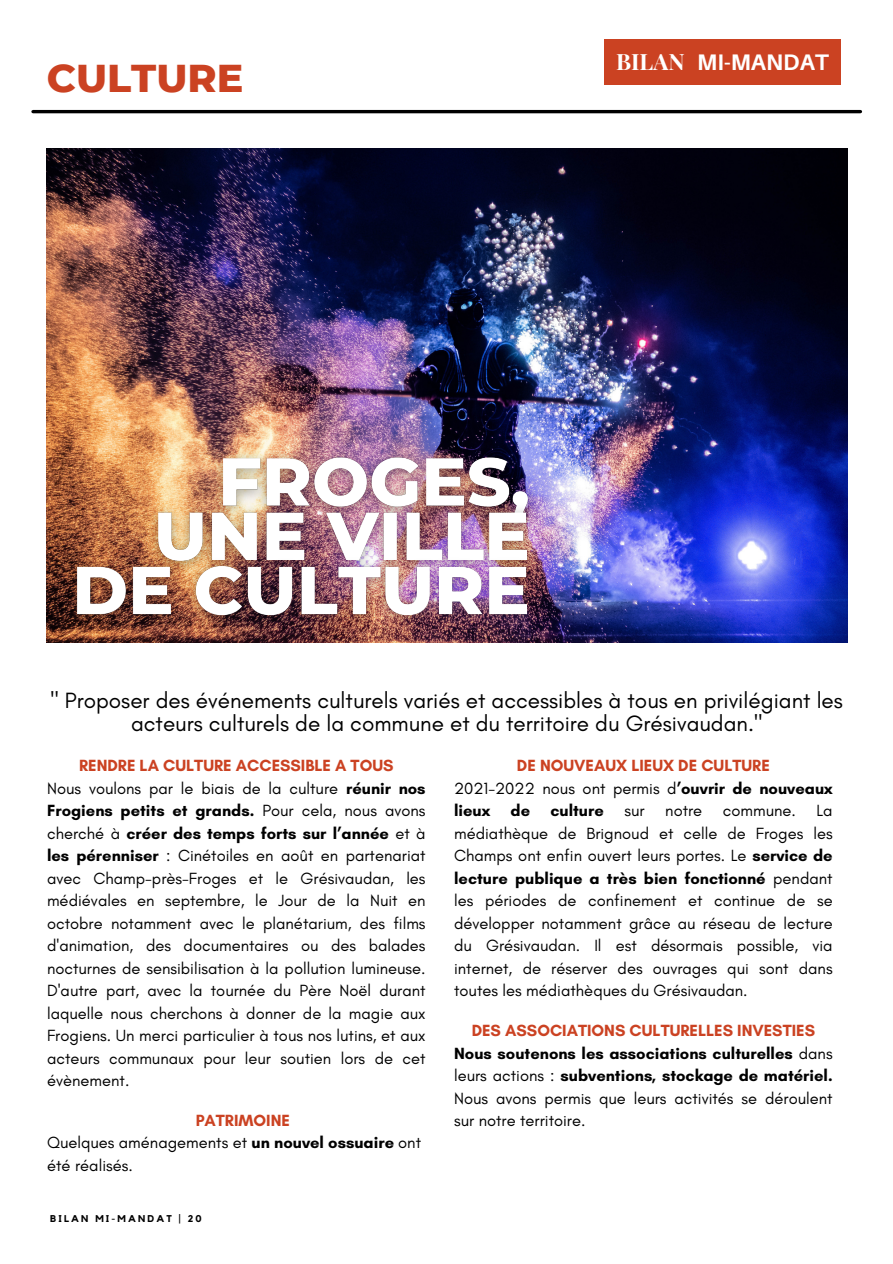
<style>
.page{position:relative;width:893px;height:1264px;background:#fff}
.page>*{position:absolute;margin:0;border:0;box-sizing:border-box;transform-origin:0 0}
.t1{font:800 39.6px "Montserrat";color:#cb4222}
.t2{font:22.5px/22.5px "Glacial Indifference";color:#000;text-align:center}
.t3{font:700 22.5px "Aileron";color:#fff}
.t4{font:700 22.5px "Playfair Display";color:#fff}
.t5{font:16.5px/22.5px "Glacial Indifference";color:#000;text-align:justify}
.t6{font:700 16.5px/22.5px "Glacial Indifference";color:#000;text-align:justify}
.t7{font:700 16.5px "Glacial Indifference";color:#cb4222}
.t8{font:700 9.75px "Kollektif";letter-spacing:.22em;color:#000}
.s1{font-weight:700}
.s2{font-weight:400}
</style>
<div class="page">
<img style="left:47px;top:149px;width:800px;height:493px">
<hr style="left:33px;top:110px;width:827px;height:3px;background:#000">
<div style="left:604px;top:39px;width:237px;height:46px;background:#cb4222"></div>
<img style="left:59px;top:441px;width:487px;height:194px">
<p class="t1" style="left:47px;top:54px;width:198px">CULTURE</p>
<p class="t3" style="left:706px;top:39px;width:133px">MI-MANDAT</p>
<p class="t4" style="left:616px;top:46px;width:70px">BILAN</p>
<p class="t3" style="left:697px;top:49px;width:133px">MI-MANDAT</p>
<p class="t2" style="left:50px;top:689px;width:794px">" Proposer des événements culturels variés et accessibles à tous en privilégiant les acteurs culturels de la commune et du territoire du Grésivaudan."</p>
<p class="t7" style="left:79px;top:755px;width:316px">RENDRE LA CULTURE ACCESSIBLE A TOUS</p>
<p class="t5" style="left:47px;top:776px;width:380px">Nous voulons par le biais de la culture <span class="s1">réunir nos Frogiens petits et grands.</span> Pour cela, nous avons cherché à <span class="s1">créer des temps forts sur l’année</span> et à <span class="s1">les pérenniser</span> : Cinétoiles en août en partenariat avec Champ-près-Froges et le Grésivaudan, les médiévales en septembre, le Jour de la Nuit en octobre notamment avec le planétarium, des films d'animation, des documentaires ou des balades nocturnes de sensibilisation à la pollution lumineuse.<br>D'autre part, avec la tournée du Père Noël durant laquelle nous cherchons à donner de la magie aux Frogiens. Un merci particulier à tous nos lutins, et aux acteurs communaux pour leur soutien lors de cet évènement.</p>
<p class="t7" style="left:517px;top:755px;width:254px">DE NOUVEAUX LIEUX DE CULTURE</p>
<p class="t5" style="left:454px;top:776px;width:380px">2021-2022 nous ont permis d<span class="s1">’ouvrir de nouveaux lieux de culture</span> sur notre commune. La médiathèque de Brignoud et celle de Froges les Champs ont enfin ouvert leurs portes. Le <span class="s1">service de lecture publique a très bien fonctionné</span> pendant les périodes de confinement et continue de se développer notamment grâce au réseau de lecture du Grésivaudan. Il est désormais possible, via internet, de réserver des ouvrages qui sont dans toutes les médiathèques du Grésivaudan.</p>
<p class="t7" style="left:471px;top:1020px;width:345px">DES ASSOCIATIONS CULTURELLES INVESTIES</p>
<p class="t6" style="left:454px;top:1041px;width:380px">Nous soutenons les associations culturelles <span class="s2">dans leurs actions :</span> subventions, stockage de matériel.<br><span class="s2">Nous avons permis que leurs activités se déroulent</span></p>
<p class="t7" style="left:196px;top:1110px;width:96px">PATRIMOINE</p>
<p class="t5" style="left:454px;top:1109px;width:133px">sur notre territoire.</p>
<p class="t5" style="left:47px;top:1131px;width:375px">Quelques aménagements et <span class="s1">un nouvel ossuaire</span> ont</p>
<p class="t5" style="left:47px;top:1153px;width:87px">été réalisés.</p>
<p class="t8" style="left:50px;top:1214px;width:153px">BILAN MI-MANDAT | 20</p>
</div>
